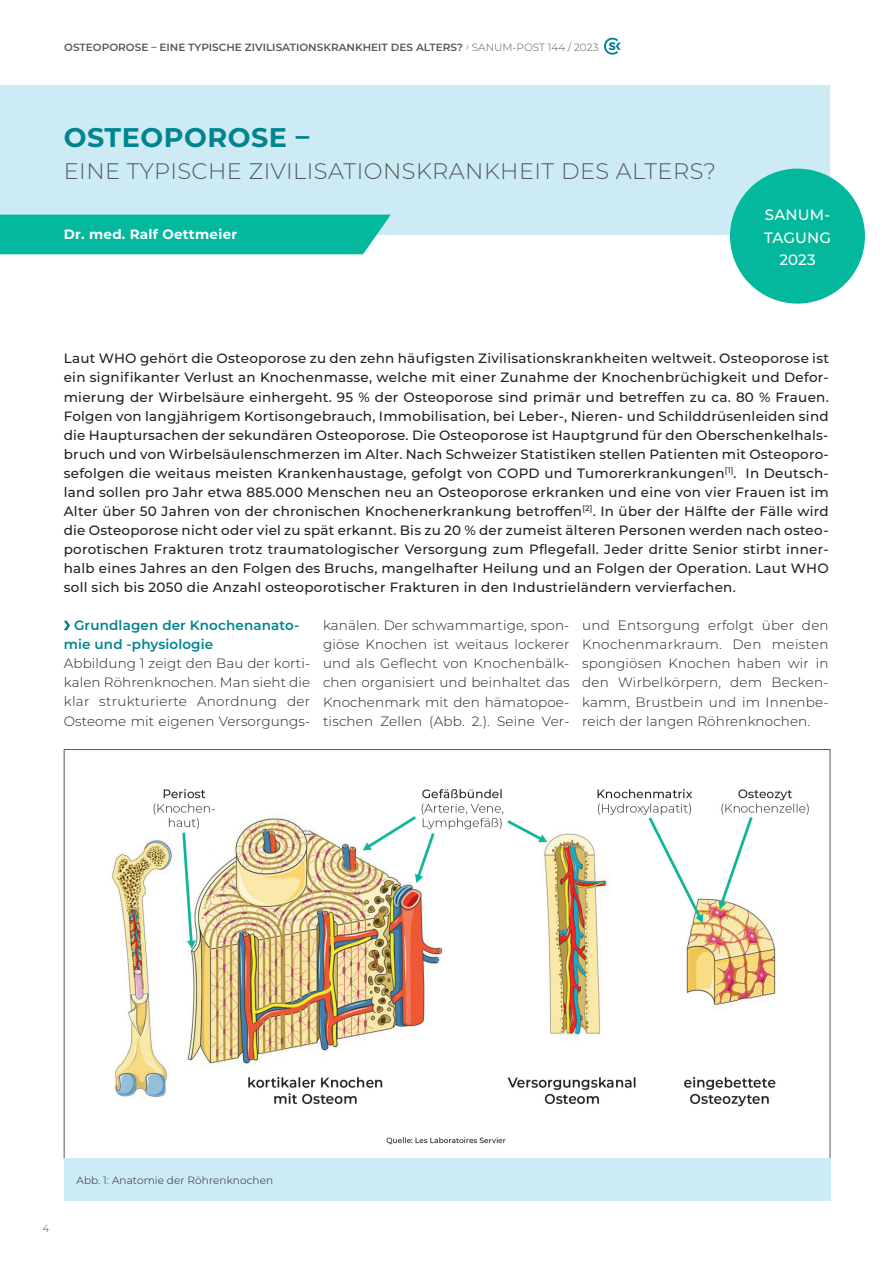
<style>
.page{position:relative;width:893px;height:1263px;background:#fff}
.page>*{position:absolute;margin:0;border:0;box-sizing:border-box;transform-origin:0 0}
.t1{font:700 27px "Montserrat";letter-spacing:.02em;color:#008490}
.t2{font:300 22.5px "Montserrat";letter-spacing:.02em;color:#57585a}
.t3{font:500 15px/22.2px "Montserrat";letter-spacing:.01em;color:#fff;text-align:center}
.t4{font:500 13.5px/19px "Montserrat";letter-spacing:.02em;color:#231f20;text-align:justify}
.t5{font:300 13.5px/19px "Montserrat";letter-spacing:.01em;color:#231f20;text-align:justify}
.t6{font:600 13.5px/19px "Montserrat";letter-spacing:.01em;color:#008490}
.t7{font:700 13.5px "Montserrat";letter-spacing:.02em;color:#fff}
.t8{font:600 10.5px "Montserrat";color:#57585a}
.t9{font:300 10.5px "Montserrat";letter-spacing:.01em;color:#231f20}
.t10{font:300 10.5px "Montserrat";color:#57585a}
.s1{font-weight:300}
</style>
<div class="page">
<svg style="left:64px;top:621px;width:6px;height:9px"></svg>
<svg style="left:604px;top:38px;width:17px;height:17px"></svg>
<div style="left:0;top:85px;width:829px;height:149px;background:#ccebf4"></div>
<div style="left:0;top:215px;width:391px;height:39px;background:#03b89d"></div>
<img style="left:112px;top:789px;width:697px;height:356px">
<div style="left:64px;top:1158px;width:766px;height:42px;background:#ccebf4"></div>
<div style="left:730px;top:169px;width:135px;height:135px;background:#03b89d;border-radius:50%"></div>
<p class="t8" style="left:64px;top:40px;width:536px">OSTEOPOROSE – EINE TYPISCHE ZIVILISATIONSKRANKHEIT DES ALTERS? <span class="s1">› SANUM-POST 144 / 2023</span></p>
<h1 class="t1" style="left:64px;top:118px;width:247px">OSTEOPOROSE –</h1>
<h2 class="t2" style="left:64px;top:156px;width:654px">EINE TYPISCHE ZIVILISATIONSKRANKHEIT DES ALTERS?</h2>
<p class="t7" style="left:64px;top:225px;width:175px">Dr. med. Ralf Oettmeier</p>
<p class="t3" style="left:764px;top:203px;width:69px">SANUM-<br>TAGUNG<br>2023</p>
<p class="t4" style="left:64px;top:348px;width:767px">Laut WHO gehört die Osteoporose zu den zehn häufigsten Zivilisationskrankheiten weltweit. Osteoporose ist ein signifikanter Verlust an Knochenmasse, welche mit einer Zunahme der Knochenbrüchigkeit und Defor&shy;mierung der Wirbelsäure einhergeht. 95 % der Osteoporose sind primär und betreffen zu ca. 80 % Frauen.<br>Folgen von langjährigem Kortisongebrauch, Immobilisation, bei Leber-, Nieren- und Schilddrüsenleiden sind die Hauptursachen der sekundären Osteoporose. Die Osteoporose ist Hauptgrund für den Oberschenkelhals&shy;bruch und von Wirbelsäulenschmerzen im Alter. Nach Schweizer Statistiken stellen Patienten mit Osteoporo&shy;sefolgen die weitaus meisten Krankenhaustage, gefolgt von COPD und Tumorerkrankungen<sup>[1]</sup>. In Deutsch&shy;land sollen pro Jahr etwa 885.000 Menschen neu an Osteoporose erkranken und eine von vier Frauen ist im Alter über 50 Jahren von der chronischen Knochenerkrankung betroffen<sup>[2]</sup>. In über der Hälfte der Fälle wird die Osteoporose nicht oder viel zu spät erkannt. Bis zu 20 % der zumeist älteren Personen werden nach osteo&shy;porotischen Frakturen trotz traumatologischer Versorgung zum Pflegefall. Jeder dritte Senior stirbt inner&shy;halb eines Jahres an den Folgen des Bruchs, mangelhafter Heilung und an Folgen der Operation. Laut WHO soll sich bis 2050 die Anzahl osteoporotischer Frakturen in den Industrieländern vervierfachen.</p>
<p class="t6" style="left:64px;top:615px;width:237px;text-indent:10px">Grundlagen der Knochenanato&shy;mie und -physiologie</p>
<p class="t5" style="left:64px;top:654px;width:248px">Abbildung 1 zeigt den Bau der korti&shy;kalen Röhrenknochen. Man sieht die klar strukturierte Anordnung der Osteome mit eigenen Versorgungs-</p>
<p class="t5" style="left:323px;top:615px;width:248px">kanälen. Der schwammartige, spon&shy;giöse Knochen ist weitaus lockerer und als Geflecht von Knochenbälk&shy;chen organisiert und beinhaltet das Knochenmark mit den hämatopoe&shy;tischen Zellen (Abb. 2.). Seine Ver-</p>
<p class="t5" style="left:582px;top:615px;width:248px">und Entsorgung erfolgt über den Knochenmarkraum. Den meisten spongiösen Knochen haben wir in den Wirbelkörpern, dem Becken&shy;kamm, Brustbein und im Innenbe&shy;reich der langen Röhrenknochen.</p>
<p class="t10" style="left:43px;top:1221px;width:8px">4</p>
<p class="t9" style="left:77px;top:1173px;width:198px">Abb. 1: Anatomie der Röhrenknochen</p>
</div>
